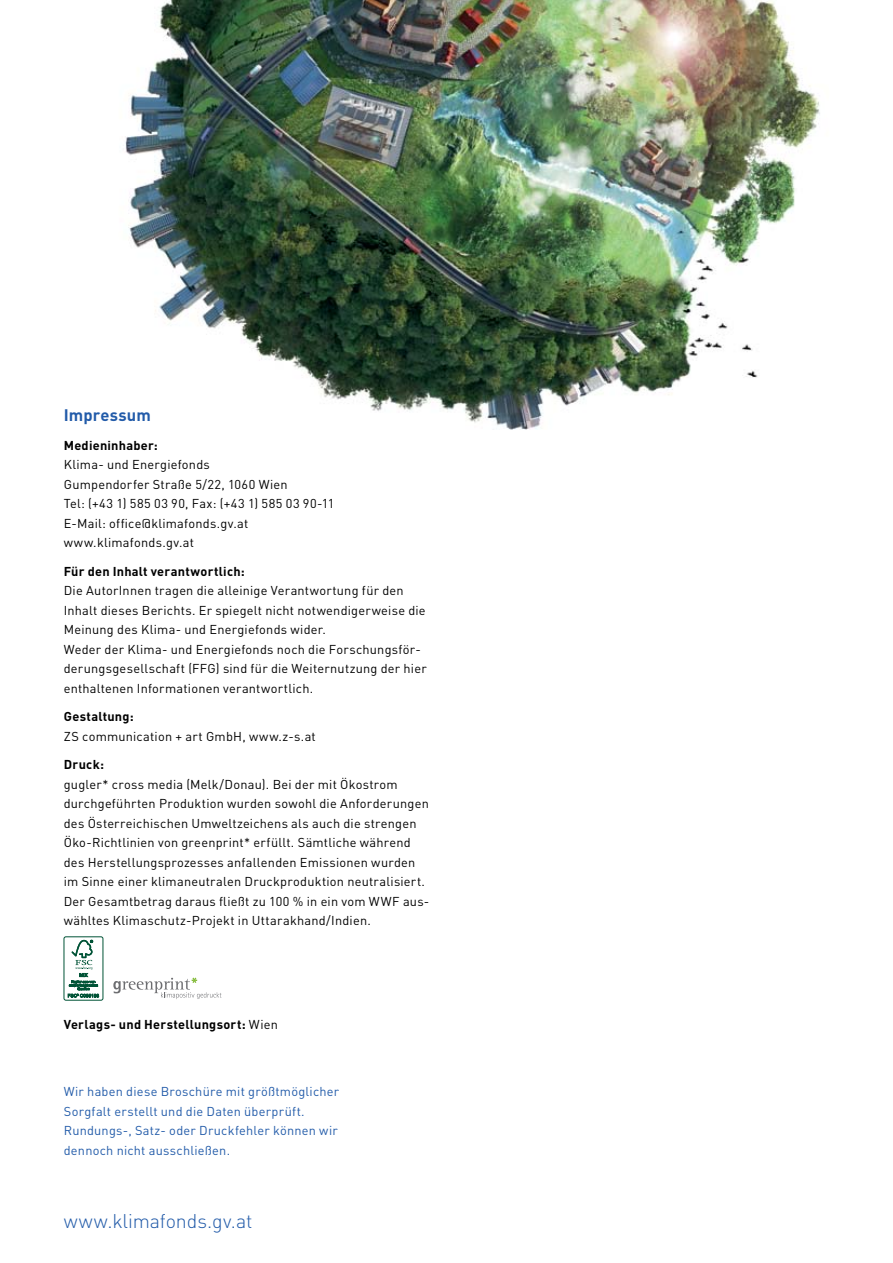
<style>
.page{position:relative;width:893px;height:1263px;background:#fff}
.page>*{position:absolute;margin:0;border:0;box-sizing:border-box;transform-origin:0 0}
.t1{font:300 19.65px "DIN";letter-spacing:-.005em;color:#225ba9}
.t2{font:700 16.5px "DIN";letter-spacing:.01em;color:#225ba9}
.t3{font:12.75px/19.5px "DIN";letter-spacing:.02em;color:#000}
.t4{font:12.75px/19.5px "DIN";letter-spacing:.02em;color:#225ba9}
.t5{font:700 12.75px "DIN";letter-spacing:.02em;color:#000}
.s1{font-weight:400}
</style>
<div class="page">
<img style="left:125px;top:0;width:695px;height:429px">
<div style="left:64px;top:936px;width:39px;height:64px;border:1px solid #005336;border-radius:2px"></div>
<svg style="left:68px;top:940px;width:31px;height:57px"></svg>
<svg style="left:113px;top:977px;width:108px;height:22px"></svg>
<p class="t2" style="left:64px;top:405px;width:89px">Impressum</p>
<p class="t5" style="left:64px;top:437px;width:96px">Medieninhaber:</p>
<p class="t3" style="left:64px;top:455px;width:272px">Klima- und Energiefonds<br>Gumpendorfer Straße 5/22, 1060 Wien<br>Tel: (+43 1) 585 03 90, Fax: (+43 1) 585 03 90-11<br>E-Mail: office@klimafonds.gv.at www.klimafonds.gv.at</p>
<p class="t5" style="left:64px;top:563px;width:182px">Für den Inhalt verantwortlich:</p>
<p class="t3" style="left:64px;top:581px;width:364px">Die AutorInnen tragen die alleinige Verantwortung für den Inhalt dieses Berichts. Er spiegelt nicht notwendigerweise die Meinung des Klima- und Energiefonds wider.<br>Weder der Klima- und Energiefonds noch die Forschungsför&shy;derungsgesellschaft (FFG) sind für die Weiternutzung der hier enthaltenen Informationen verantwortlich.</p>
<p class="t5" style="left:64px;top:708px;width:71px">Gestaltung:</p>
<p class="t3" style="left:64px;top:726px;width:254px">ZS communication + art GmbH, www.z-s.at</p>
<p class="t5" style="left:64px;top:756px;width:42px">Druck:</p>
<p class="t3" style="left:64px;top:774px;width:367px">gugler* cross media (Melk/Donau). Bei der mit Ökostrom durchgeführten Produktion wurden sowohl die Anforderungen des Österreichischen Umweltzeichens als auch die strengen Öko-Richtlinien von greenprint* erfüllt. Sämtliche während des Herstellungsprozesses anfallenden Emissionen wurden im Sinne einer klimaneutralen Druckproduktion neutralisiert.<br>Der Gesamtbetrag daraus fließt zu 100 % in ein vom WWF aus&shy;wähltes Klimaschutz-Projekt in Uttarakhand/Indien.</p>
<p class="t5" style="left:64px;top:1016px;width:216px">Verlags- und Herstellungsort: <span class="s1">Wien</span></p>
<p class="t4" style="left:64px;top:1082px;width:277px">Wir haben diese Broschüre mit größtmöglicher Sorgfalt erstellt und die Daten überprüft.<br>Rundungs-, Satz- oder Druckfehler können wir dennoch nicht ausschließen.</p>
<h1 class="t1" style="left:64px;top:1208px;width:190px">www.klimafonds.gv.at</h1>
</div>
